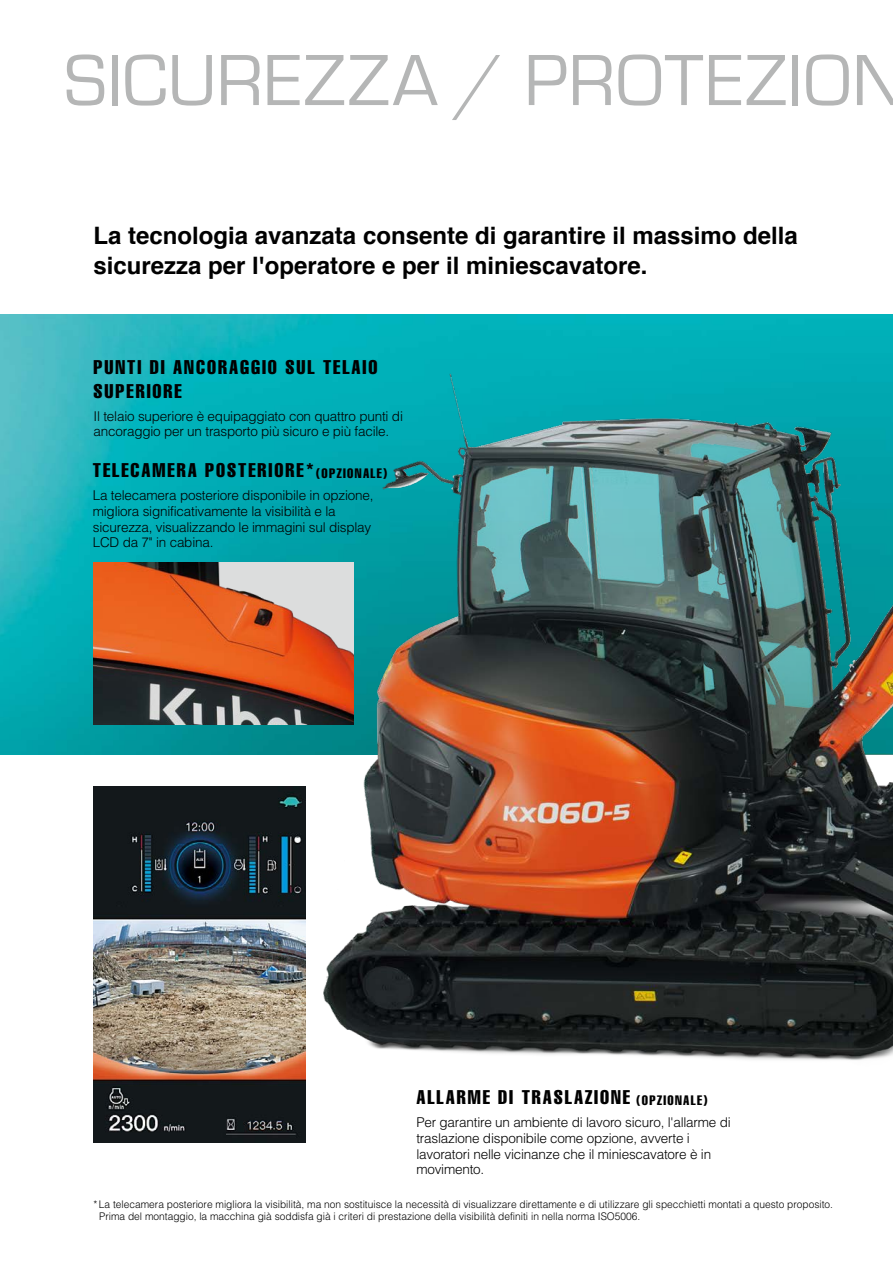
<style>
.page{position:relative;width:893px;height:1263px;background:#fff}
.page>*{position:absolute;margin:0;border:0;box-sizing:border-box;transform-origin:0 0}
.t1{font:75px "Eurostile";color:#b5b6b6}
.t2{font:700 24px/30px "Helvetica";color:#000}
.t3{font:extra-condensed 19.5px/24px "Helvetica";letter-spacing:.1em;color:#000}
.t4{font:300 13.5px/15.8px "Helvetica";letter-spacing:-.015em;color:#000}
.t5{font:300 10.5px/12px "Helvetica";color:#000}
.s1{font-size:13.5px}
</style>
<div class="page">
<img style="left:0;top:315px;width:301px;height:440px">
<img style="left:301px;top:314px;width:592px;height:817px">
<img style="left:94px;top:786px;width:211px;height:356px">
<img style="left:94px;top:562px;width:259px;height:163px">
<h1 class="t1" style="left:64px;top:29px;width:842px">SICUREZZA / PROTEZION</h1>
<h2 class="t2" style="left:94px;top:220px;width:706px">La tecnologia avanzata consente di garantire il massimo della sicurezza per l'operatore e per il miniescavatore.</h2>
<h3 class="t3" style="left:94px;top:354px;width:286px">PUNTI DI ANCORAGGIO SUL TELAIO<br>SUPERIORE</h3>
<p class="t4" style="left:94px;top:408px;width:311px">Il telaio superiore è equipaggiato con quattro punti di ancoraggio per un trasporto più sicuro e più facile.</p>
<h3 class="t3" style="left:93px;top:458px;width:296px">TELECAMERA POSTERIORE*<span class="s1">(OPZIONALE)</span></h3>
<p class="t4" style="left:93px;top:487px;width:282px">La telecamera posteriore disponibile in opzione, migliora significativamente la visibilità e la sicurezza, visualizzando le immagini sul display LCD da 7" in cabina.</p>
<h3 class="t3" style="left:416px;top:1085px;width:293px">ALLARME DI TRASLAZIONE <span class="s1">(OPZIONALE)</span></h3>
<p class="t4" style="left:416px;top:1114px;width:316px">Per garantire un ambiente di lavoro sicuro, l'allarme di traslazione disponibile come opzione, avverte i lavoratori nelle vicinanze che il miniescavatore è in movimento.</p>
<p class="t5" style="left:99px;top:1198px;width:735px;text-indent:-6px">*La telecamera posteriore migliora la visibilità, ma non sostituisce la necessità di visualizzare direttamente e di utilizzare gli specchietti montati a questo proposito.<br>Prima del montaggio, la macchina già soddisfa già i criteri di prestazione della visibilità definiti in nella norma ISO5006.</p>
</div>
